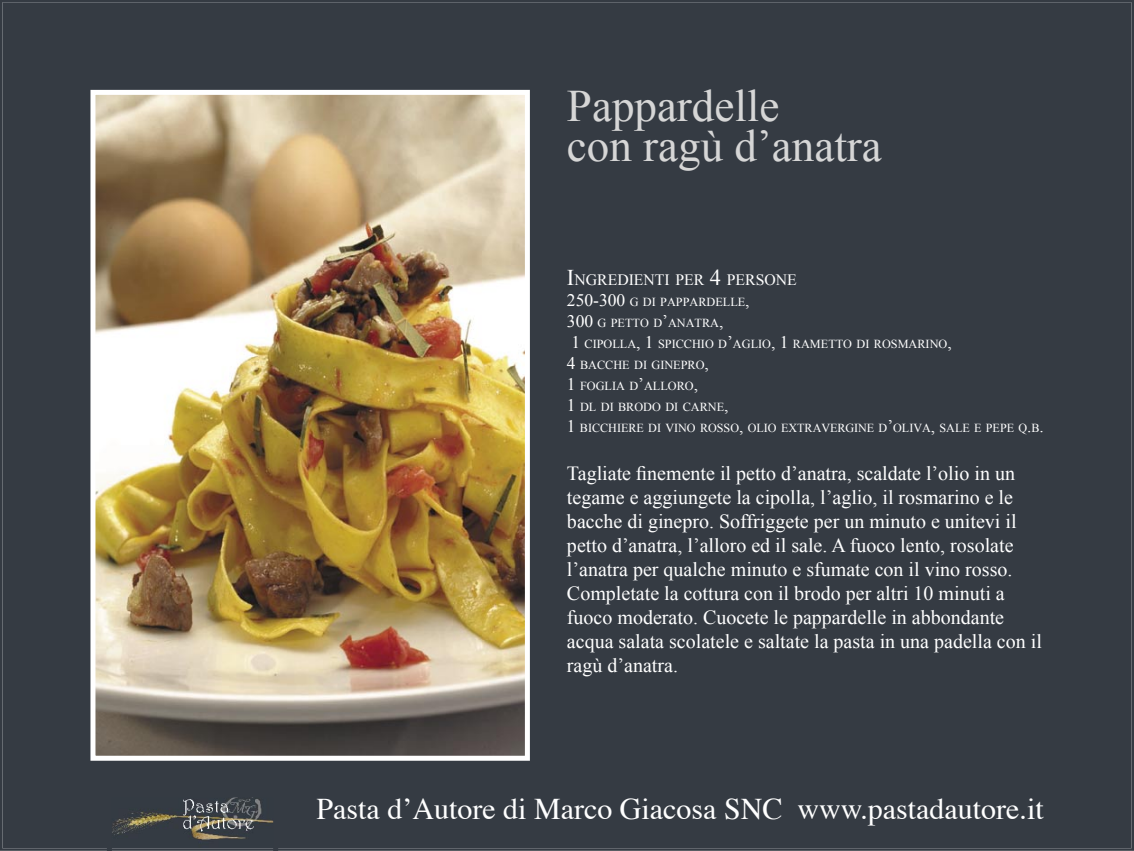
<style>
.page{position:relative;width:1134px;height:851px;background:#fff}
.page>*{position:absolute;margin:0;border:0;box-sizing:border-box;transform-origin:0 0}
.t1{font:45px/40px "Times New Roman";color:#d6d6d6}
.t2{font:30px "Times";color:#fff}
.t3{font:20px/24px "Times New Roman";color:#fff}
.t4{font:15.75px "Times New Roman";color:#fff}
.t5{font:12.25px "Times New Roman";color:#fff}
.s1{font-size:22.5px}
.s2{font-size:17.5px}
</style>
<div class="page">
<div style="left:0;top:0;width:1134px;height:850px;background:#353b43"></div>
<img style="left:95px;top:95px;width:430px;height:660px">
<div style="left:90px;top:92px;width:5px;height:666px;background:#fff"></div>
<div style="left:93px;top:755px;width:434px;height:5px;background:#fff"></div>
<div style="left:525px;top:92px;width:5px;height:666px;background:#fff"></div>
<div style="left:93px;top:90px;width:434px;height:5px;background:#fff"></div>
<img style="left:112px;top:797px;width:161px;height:50px">
<div style="left:107px;top:794px;width:5px;height:56px;background:#353b43"></div>
<hr style="left:109px;top:850px;width:167px;height:1px;background:#353b43">
<div style="left:273px;top:794px;width:5px;height:56px;background:#353b43"></div>
<div style="left:109px;top:792px;width:167px;height:5px;background:#353b43"></div>
<h1 class="t1" style="left:567px;top:85px;width:316px">Pappardelle<br>con ragù d’anatra</h1>
<p class="t4" style="left:567px;top:270px;width:231px"><span class="s1">I</span>NGREDIENTI PER <span class="s1">4</span> PERSONE</p>
<p class="t5" style="left:567px;top:294px;width:184px"><span class="s2">250-300</span> G DI PAPPARDELLE<span class="s2">,</span></p>
<p class="t5" style="left:567px;top:315px;width:158px"><span class="s2">300</span> G PETTO D<span class="s2">’</span>ANATRA<span class="s2">,</span></p>
<p class="t5" style="left:571px;top:336px;width:382px"><span class="s2">1</span> CIPOLLA<span class="s2">, 1</span> SPICCHIO D<span class="s2">’</span>AGLIO<span class="s2">, 1</span> RAMETTO DI ROSMARINO<span class="s2">,</span></p>
<p class="t5" style="left:567px;top:357px;width:143px"><span class="s2">4</span> BACCHE DI GINEPRO<span class="s2">,</span></p>
<p class="t5" style="left:567px;top:378px;width:133px"><span class="s2">1</span> FOGLIA D<span class="s2">’</span>ALLORO<span class="s2">,</span></p>
<p class="t5" style="left:567px;top:399px;width:163px"><span class="s2">1</span> DL DI BRODO DI CARNE<span class="s2">,</span></p>
<p class="t5" style="left:567px;top:420px;width:478px"><span class="s2">1</span> BICCHIERE DI VINO ROSSO<span class="s2">,</span> OLIO EXTRAVERGINE D<span class="s2">’</span>OLIVA<span class="s2">,</span> SALE E PEPE Q<span class="s2">.</span>B<span class="s2">.</span></p>
<p class="t3" style="left:567px;top:461px;width:476px">Tagliate finemente il petto d’anatra, scaldate l’olio in un tegame e aggiungete la cipolla, l’aglio, il rosmarino e le bacche di ginepro. Soffriggete per un minuto e unitevi il petto d’anatra, l’alloro ed il sale. A fuoco lento, rosolate l’anatra per qualche minuto e sfumate con il vino rosso.<br>Completate la cottura con il brodo per altri 10 minuti a fuoco moderato. Cuocete le pappardelle in abbondante acqua salata scolatele e saltate la pasta in una padella con il ragù d’anatra.</p>
<h2 class="t2" style="left:317px;top:780px;width:729px">Pasta d’Autore di Marco Giacosa SNC www.pastadautore.it</h2>
</div>
